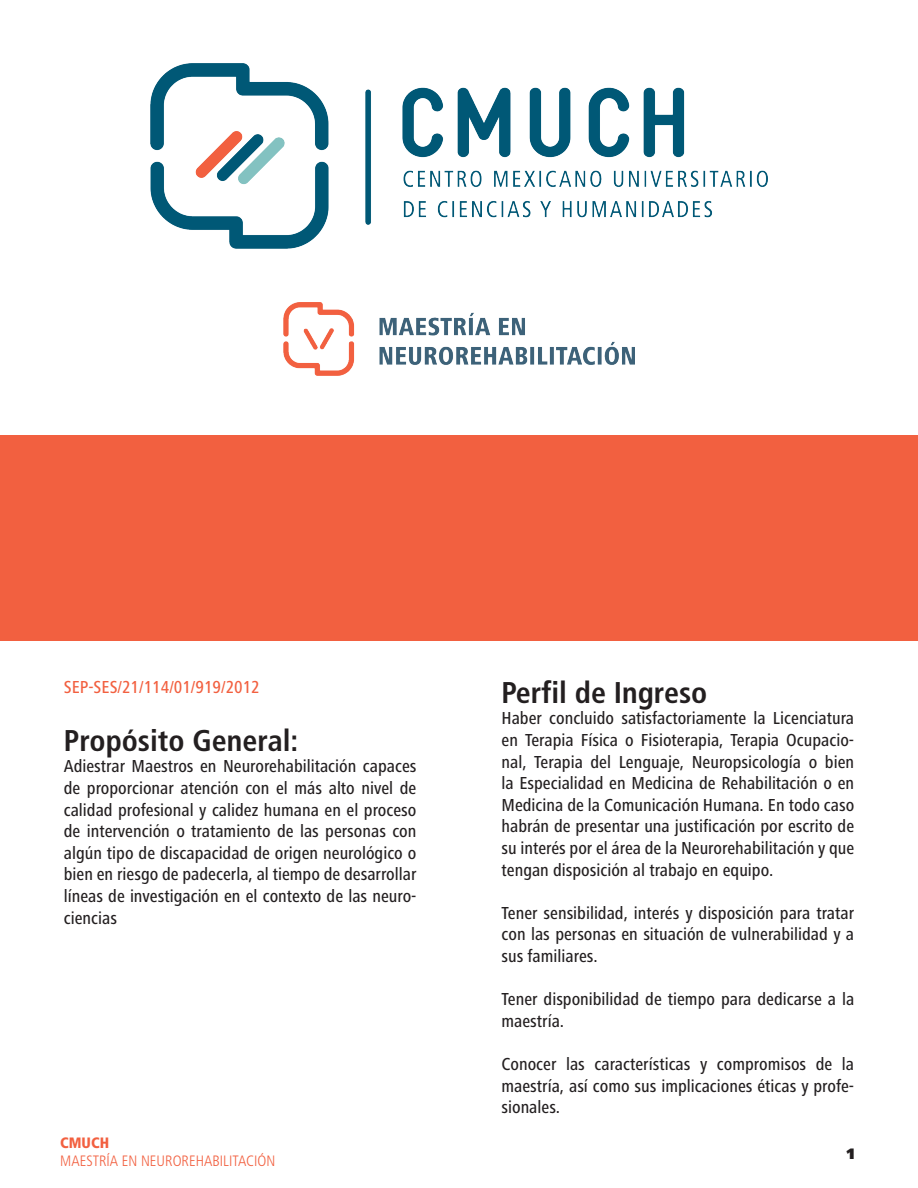
<style>
.page{position:relative;width:918px;height:1188px;background:#fff}
.page>*{position:absolute;margin:0;border:0;box-sizing:border-box;transform-origin:0 0}
.t1{font:700 condensed 30px "Frutiger";color:#231f20}
.t2{font:500 condensed 18px/21.6px "Frutiger Next LT";color:#231f20;text-align:justify}
.t3{font:500 condensed 18px "Frutiger Next LT";color:#f26040}
.t4{font:300 condensed 15px "Frutiger";color:#f26040}
.t5{font:900 condensed 15px "Frutiger";color:#f26040}
.t6{font:900 15px "Frutiger";color:#231f20}
</style>
<div class="page">
<img style="left:151px;top:64px;width:616px;height:184px">
<div style="left:1px;top:435px;width:917px;height:206px;background:#f26040"></div>
<img style="left:283px;top:302px;width:352px;height:74px">
<p class="t3" style="left:64px;top:677px;width:198px">SEP-SES/21/114/01/919/2012</p>
<p class="t1" style="left:64px;top:723px;width:236px">Propósito General:</p>
<p class="t2" style="left:64px;top:756px;width:354px">Adiestrar Maestros en Neurorehabilitación capaces de proporcionar atención con el más alto nivel de calidad profesional y calidez humana en el proceso de intervención o tratamiento de las personas con algún tipo de discapacidad de origen neurológico o bien en riesgo de padecerla, al tiempo de desarrollar líneas de investigación en el contexto de las neuro&shy;ciencias</p>
<p class="t5" style="left:60px;top:1134px;width:50px">CMUCH</p>
<p class="t4" style="left:60px;top:1152px;width:217px">MAESTRÍA EN NEUROREHABILITACIÓN</p>
<p class="t1" style="left:502px;top:675px;width:207px">Perfil de Ingreso</p>
<p class="t2" style="left:502px;top:708px;width:354px">Haber concluido satisfactoriamente la Licenciatura en Terapia Física o Fisioterapia, Terapia Ocupacio&shy;nal, Terapia del Lenguaje, Neuropsicología o bien la Especialidad en Medicina de Rehabilitación o en Medicina de la Comunicación Humana. En todo caso habrán de presentar una justificación por escrito de su interés por el área de la Neurorehabilitación y que tengan disposición al trabajo en equipo.</p>
<p class="t2" style="left:502px;top:902px;width:354px">Tener sensibilidad, interés y disposición para tratar con las personas en situación de vulnerabilidad y a sus familiares.</p>
<p class="t2" style="left:502px;top:988px;width:354px">Tener disponibilidad de tiempo para dedicarse a la maestría.</p>
<p class="t2" style="left:502px;top:1053px;width:354px">Conocer las características y compromisos de la maestría, así como sus implicaciones éticas y profe&shy;sionales.</p>
<p class="t6" style="left:847px;top:1145px;width:9px">1</p>
</div>
